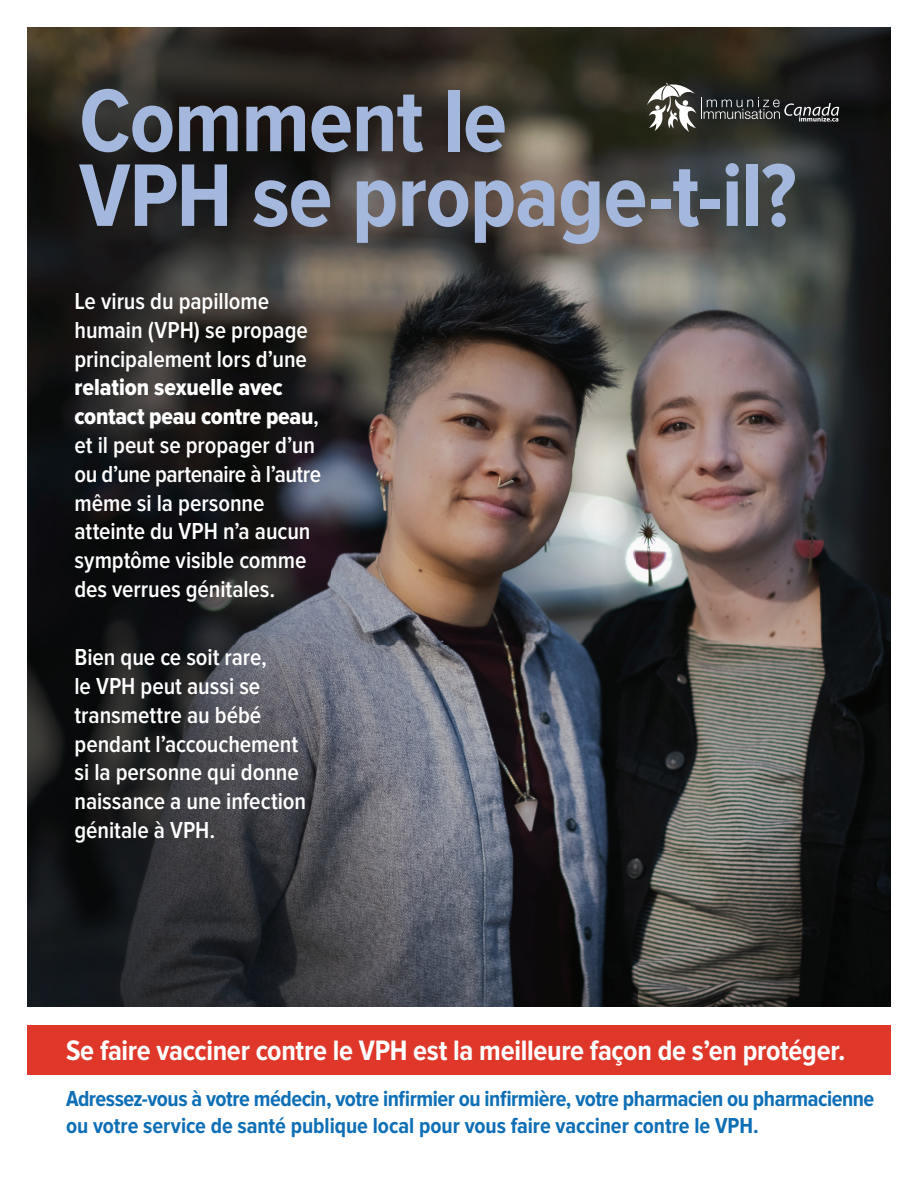
<style>
.page{position:relative;width:918px;height:1188px;background:#fff}
.page>*{position:absolute;margin:0;border:0;box-sizing:border-box;transform-origin:0 0}
.t1{font:700 92.1px/74.7px "Proxima Nova Cond";letter-spacing:-.01em;color:#a3b8dc}
.t2{font:700 29.1px "Proxima Nova Cond";letter-spacing:-.01em;color:#fff}
.t3{font:600 24px/28.8px "Proxima Nova Cond";letter-spacing:-.005em;color:#fff}
.t4{font:24px/28.8px "Proxima Nova Cond Extrabld";letter-spacing:-.01em;color:#fff}
.t5{font:700 22.5px/27px "Proxima Nova Cond";letter-spacing:-.02em;color:#0e6fb6}
.s1{font-family:"Proxima Nova Cond";font-weight:600}
</style>
<div class="page">
<img style="left:27px;top:27px;width:864px;height:980px">
<svg style="left:647px;top:82px;width:192px;height:50px;background:#434441"></svg>
<div style="left:27px;top:1025px;width:864px;height:49px;background:#df3729"></div>
<h1 class="t1" style="left:79px;top:86px;width:719px">Comment le<br>VPH se propage-t-il?</h1>
<p class="t3" style="left:74px;top:287px;width:235px">Le virus du papillome humain (VPH) se propage principalement lors d’une</p>
<p class="t4" style="left:74px;top:374px;width:246px">relation sexuelle avec contact peau contre peau<span class="s1">,</span></p>
<p class="t3" style="left:74px;top:431px;width:248px">et il peut se propager d’un ou d’une partenaire à l’autre même si la personne atteinte du VPH n’a aucun symptôme visible comme des verrues génitales.</p>
<p class="t3" style="left:74px;top:643px;width:233px">Bien que ce soit rare,<br>le VPH peut aussi se transmettre au bébé pendant l’accouchement si la personne qui donne naissance a une infection génitale à VPH.</p>
<p class="t2" style="left:66px;top:1034px;width:781px">Se faire vacciner contre le VPH est la meilleure façon de s’en protéger.</p>
<p class="t5" style="left:66px;top:1086px;width:810px">Adressez-vous à votre médecin, votre infirmier ou infirmière, votre pharmacien ou pharmacienne ou votre service de santé publique local pour vous faire vacciner contre le VPH.</p>
</div>
